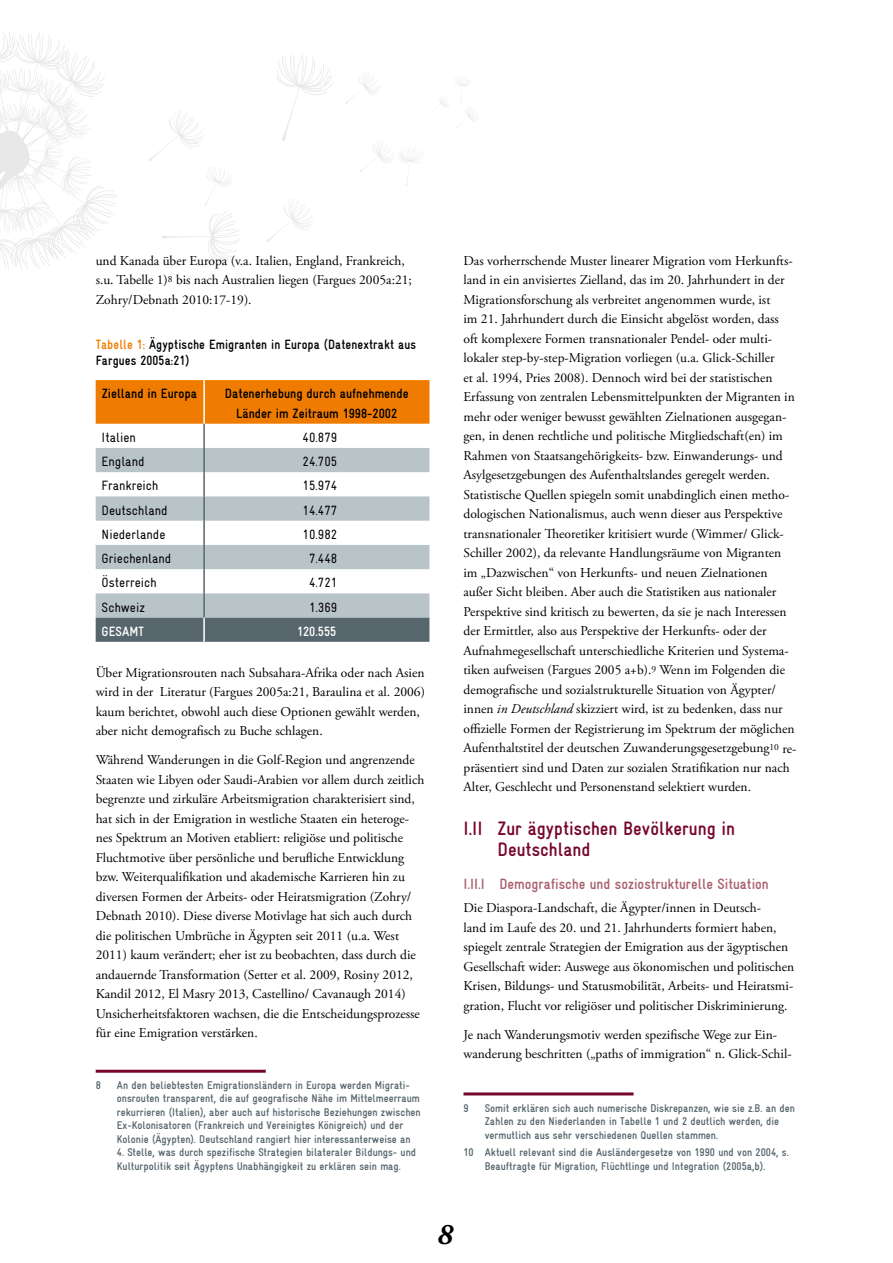
<style>
.page{position:relative;width:893px;height:1263px;background:#fff}
.page>*{position:absolute;margin:0;border:0;box-sizing:border-box;transform-origin:0 0}
.t1{font:italic 700 30px "Adobe Garamond Pro";color:#000}
.t2{font:700 19.5px/21px "Gravur Condensed";color:#77072a}
.t3{font:700 15px "Gravur Condensed";color:#a9616d}
.t4{font:13.5px/19.5px "Adobe Garamond Pro";color:#000}
.t5{font:13.5px "Gravur Condensed";color:#000}
.t6{font:700 13.5px/19.5px "Gravur Condensed";color:#000;text-align:center}
.t7{font:700 13.5px/15.8px "Gravur Condensed";color:#000;scale:.96 1}
.t8{font:700 13.5px "Gravur Condensed";color:#fff}
.t9{font:700 11.25px/13.5px "Gravur Condensed";color:#57666d}
.s1{color:#ef7c00}
.s2{font-style:italic}
</style>
<div class="page">
<svg style="left:346px;top:73px;width:35px;height:31px"></svg>
<svg style="left:267px;top:198px;width:46px;height:44px"></svg>
<svg style="left:359px;top:143px;width:62px;height:43px"></svg>
<svg style="left:149px;top:110px;width:91px;height:153px"></svg>
<svg style="left:431px;top:82px;width:43px;height:45px"></svg>
<svg style="left:276px;top:54px;width:57px;height:87px"></svg>
<svg style="left:0;top:31px;width:118px;height:238px"></svg>
<div style="left:96px;top:380px;width:333px;height:44px;background:#ef7c00"></div>
<svg style="left:96px;top:448px;width:333px;height:170px;fill:#b9c4c9"></svg>
<div style="left:96px;top:618px;width:333px;height:24px;background:#57666d"></div>
<hr style="left:203px;top:424px;width:2px;height:24px;background:#57666d">
<hr style="left:203px;top:448px;width:2px;height:24px;background:#57666d">
<hr style="left:203px;top:472px;width:2px;height:24px;background:#57666d">
<hr style="left:203px;top:496px;width:2px;height:25px;background:#57666d">
<hr style="left:203px;top:521px;width:2px;height:24px;background:#57666d">
<hr style="left:203px;top:545px;width:2px;height:24px;background:#57666d">
<hr style="left:203px;top:569px;width:2px;height:24px;background:#57666d">
<hr style="left:203px;top:593px;width:2px;height:25px;background:#57666d">
<hr style="left:203px;top:380px;width:2px;height:44px;background:#fff">
<hr style="left:203px;top:618px;width:2px;height:24px;background:#fff">
<hr style="left:96px;top:1070px;width:170px;height:3px;background:#77072a">
<hr style="left:463px;top:1092px;width:171px;height:3px;background:#77072a">
<p class="t4" style="left:96px;top:251px;width:318px">und Kanada über Europa (v.a. Italien, England, Frankreich, s.u. Tabelle 1)<sup>8</sup> bis nach Australien liegen (Fargues 2005a:21;<br>Zohry/Debnath 2010:17-19).</p>
<p class="t7" style="left:96px;top:336px;width:335px"><span class="s1">Tabelle 1:</span> Ägyptische Emigranten in Europa (Datenextrakt aus<br>Fargues 2005a:21)</p>
<p class="t6" style="left:102px;top:384px;width:97px">Zielland in Europa</p>
<p class="t6" style="left:225px;top:384px;width:185px">Datenerhebung durch aufnehmende<br>Länder im Zeitraum 1998-2002</p>
<p class="t5" style="left:102px;top:430px;width:36px">Italien</p>
<p class="t5" style="left:303px;top:430px;width:36px">40.879</p>
<p class="t5" style="left:102px;top:454px;width:44px">England</p>
<p class="t5" style="left:303px;top:454px;width:36px">24.705</p>
<p class="t5" style="left:102px;top:478px;width:58px">Frankreich</p>
<p class="t5" style="left:303px;top:478px;width:36px">15.974</p>
<p class="t5" style="left:102px;top:502px;width:68px">Deutschland</p>
<p class="t5" style="left:303px;top:502px;width:36px">14.477</p>
<p class="t5" style="left:102px;top:527px;width:65px">Niederlande</p>
<p class="t5" style="left:303px;top:527px;width:36px">10.982</p>
<p class="t5" style="left:102px;top:551px;width:71px">Griechenland</p>
<p class="t5" style="left:309px;top:551px;width:30px">7.448</p>
<p class="t5" style="left:102px;top:575px;width:57px">Österreich</p>
<p class="t5" style="left:309px;top:575px;width:30px">4.721</p>
<p class="t5" style="left:102px;top:599px;width:45px">Schweiz</p>
<p class="t5" style="left:309px;top:599px;width:30px">1.369</p>
<p class="t8" style="left:102px;top:624px;width:44px">GESAMT</p>
<p class="t8" style="left:297px;top:624px;width:41px">120.555</p>
<p class="t4" style="left:96px;top:663px;width:331px">Über Migrationsrouten nach Subsahara-Afrika oder nach Asien wird in der Literatur (Fargues 2005a:21, Baraulina et al. 2006) kaum berichtet, obwohl auch diese Optionen gewählt werden, aber nicht demografisch zu Buche schlagen.</p>
<p class="t4" style="left:96px;top:750px;width:330px">Während Wanderungen in die Golf-Region und angrenzende Staaten wie Libyen oder Saudi-Arabien vor allem durch zeitlich begrenzte und zirkuläre Arbeitsmigration charakterisiert sind, hat sich in der Emigration in westliche Staaten ein heteroge&shy;nes Spektrum an Motiven etabliert: religiöse und politische Fluchtmotive über persönliche und berufliche Entwicklung bzw. Weiterqualifikation und akademische Karrieren hin zu diversen Formen der Arbeits- oder Heiratsmigration (Zohry/ Debnath 2010). Diese diverse Motivlage hat sich auch durch die politischen Umbrüche in Ägypten seit 2011 (u.a. West 2011) kaum verändert; eher ist zu beobachten, dass durch die andauernde Transformation (Setter et al. 2009, Rosiny 2012, Kandil 2012, El Masry 2013, Castellino/ Cavanaugh 2014)<br>Unsicherheitsfaktoren wachsen, die die Entscheidungsprozesse für eine Emigration verstärken.</p>
<p class="t9" style="left:96px;top:1078px;width:7px">8</p>
<p class="t9" style="left:117px;top:1078px;width:305px">An den beliebtesten Emigrationsländern in Europa werden Migrati&shy;onsrouten transparent, die auf geografische Nähe im Mittelmeerraum rekurrieren (Italien), aber auch auf historische Beziehungen zwischen Ex-Kolonisatoren (Frankreich und Vereinigtes Königreich) und der Kolonie (Ägypten). Deutschland rangiert hier interessanterweise an</p>
<p class="t9" style="left:117px;top:1146px;width:301px">4. Stelle, was durch spezifische Strategien bilateraler Bildungs- und<br>Kulturpolitik seit Ägyptens Unabhängigkeit zu erklären sein mag.</p>
<p class="t4" style="left:463px;top:251px;width:334px">Das vorherrschende Muster linearer Migration vom Herkunfts&shy;land in ein anvisiertes Zielland, das im 20. Jahrhundert in der Migrationsforschung als verbreitet angenommen wurde, ist<br>im 21. Jahrhundert durch die Einsicht abgelöst worden, dass oft komplexere Formen transnationaler Pendel- oder multi&shy;lokaler step-by-step-Migration vorliegen (u.a. Glick-Schiller<br>et al. 1994, Pries 2008). Dennoch wird bei der statistischen Erfassung von zentralen Lebensmittelpunkten der Migranten in mehr oder weniger bewusst gewählten Zielnationen ausgegan&shy;gen, in denen rechtliche und politische Mitgliedschaft(en) im Rahmen von Staatsangehörigkeits- bzw. Einwanderungs- und Asylgesetzgebungen des Aufenthaltslandes geregelt werden.<br>Statistische Quellen spiegeln somit unabdinglich einen metho&shy;dologischen Nationalismus, auch wenn dieser aus Perspektive transnationaler Theoretiker kritisiert wurde (Wimmer/ Glick-Schiller 2002), da relevante Handlungsräume von Migranten im „Dazwischen“ von Herkunfts- und neuen Zielnationen außer Sicht bleiben. Aber auch die Statistiken aus nationaler Perspektive sind kritisch zu bewerten, da sie je nach Interessen der Ermittler, also aus Perspektive der Herkunfts- oder der Aufnahmegesellschaft unterschiedliche Kriterien und Systema&shy;tiken aufweisen (Fargues 2005 a+b).<sup>9</sup> Wenn im Folgenden die demografische und sozialstrukturelle Situation von Ägypter/ innen <span class="s2">in Deutschland</span> skizziert wird, ist zu bedenken, dass nur offizielle Formen der Registrierung im Spektrum der möglichen Aufenthaltstitel der deutschen Zuwanderungsgesetzgebung<sup>10</sup> re&shy;präsentiert sind und Daten zur sozialen Stratifikation nur nach Alter, Geschlecht und Personenstand selektiert wurden.</p>
<h2 class="t2" style="left:497px;top:818px;width:239px;text-indent:-34px">I.II Zur ägyptischen Bevölkerung in<br>Deutschland</h2>
<p class="t3" style="left:463px;top:875px;width:307px">I.II.I Demografische und soziostrukturelle Situation</p>
<p class="t4" style="left:463px;top:899px;width:332px">Die Diaspora-Landschaft, die Ägypter/innen in Deutsch-<br>land im Laufe des 20. und 21. Jahrhunderts formiert haben, spiegelt zentrale Strategien der Emigration aus der ägyptischen Gesellschaft wider: Auswege aus ökonomischen und politischen Krisen, Bildungs- und Statusmobilität, Arbeits- und Heiratsmi&shy;gration, Flucht vor religiöser und politischer Diskriminierung.</p>
<p class="t4" style="left:463px;top:1025px;width:330px">Je nach Wanderungsmotiv werden spezifische Wege zur Ein&shy;wanderung beschritten („paths of immigration“ n. Glick-Schil-</p>
<p class="t9" style="left:463px;top:1101px;width:7px">9</p>
<p class="t9" style="left:485px;top:1101px;width:312px">Somit erklären sich auch numerische Diskrepanzen, wie sie z.B. an den<br>Zahlen zu den Niederlanden in Tabelle 1 und 2 deutlich werden, die vermutlich aus sehr verschiedenen Quellen stammen.</p>
<p class="t9" style="left:463px;top:1146px;width:327px;text-align:center">10 Aktuell relevant sind die Ausländergesetze von 1990 und von 2004, s.<br>Beauftragte für Migration, Flüchtlinge und Integration (2005a,b).</p>
<h1 class="t1" style="left:437px;top:1217px;width:17px">8</h1>
</div>
